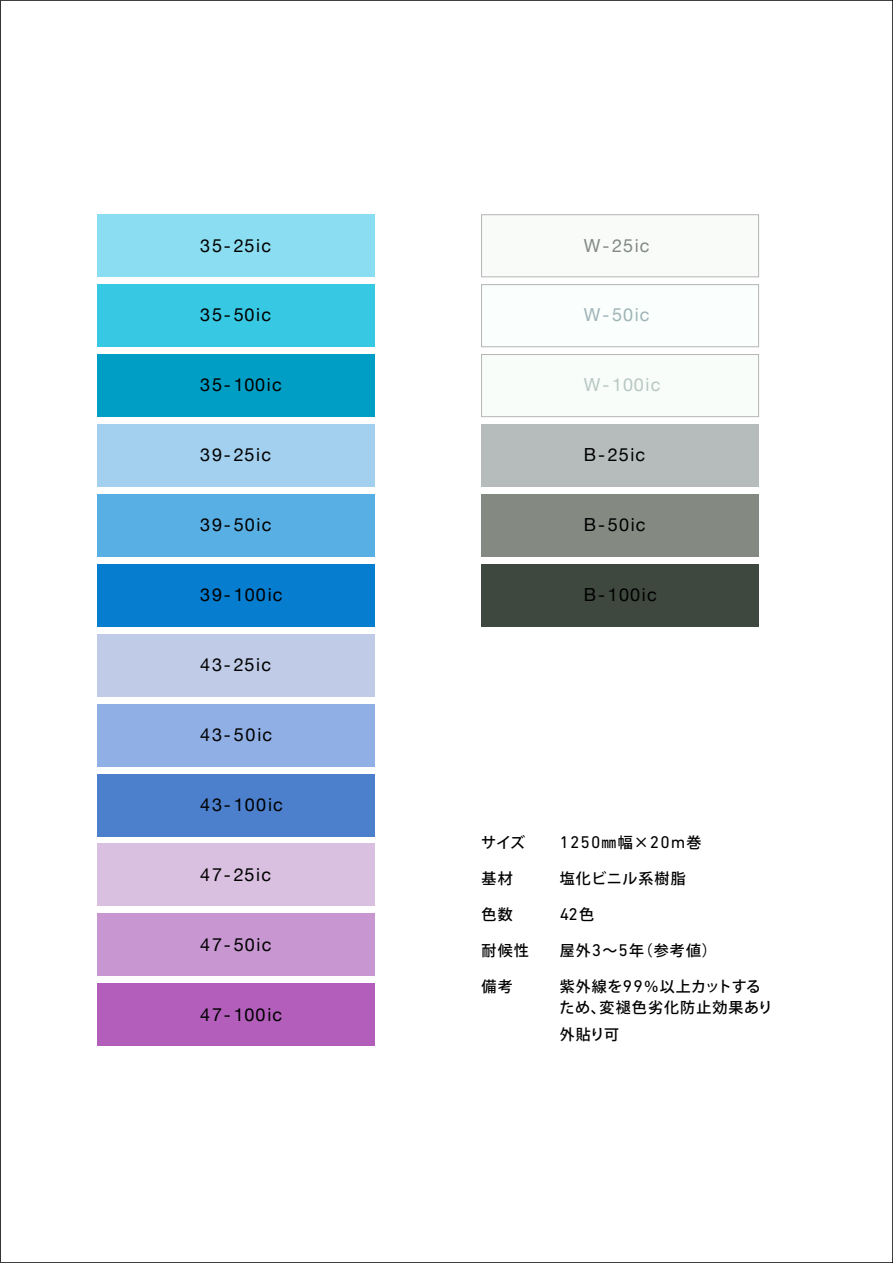
<style>
.page{position:relative;width:893px;height:1263px;background:#fff}
.page>*{position:absolute;margin:0;border:0;box-sizing:border-box;transform-origin:0 0}
.t1{font:18px "Helvetica Neue";letter-spacing:.06em;color:#000}
.t2{font:18px "Helvetica Neue";letter-spacing:.05em;color:#b8c7c4}
.t3{font:18px "Helvetica Neue";color:#838987}
.t4{font:18px "Helvetica Neue";color:#9fb4b7}
.t5{font:17.25px "DIN Next LT Pro";letter-spacing:.065em;color:#000}
.t6{font:500 15px/21px "Koz Go Pr 6 N";letter-spacing:.075em;color:#000}
.s1{font-family:"Koz Go Pr 6 N";font-weight:500;font-size:15px}
.s2{font-family:"DIN Next LT Pro";font-weight:400;font-size:17.25px}
</style>
<div class="page">
<svg style="left:0;top:0;width:1px;height:1263px"></svg>
<div style="left:98px;top:215px;width:277px;height:62px;background:#8bddf2"></div>
<div style="left:98px;top:285px;width:277px;height:62px;background:#37c8e3"></div>
<div style="left:98px;top:354px;width:277px;height:63px;background:#009ec4"></div>
<div style="left:98px;top:424px;width:277px;height:63px;background:#a3d0ef"></div>
<div style="left:98px;top:494px;width:277px;height:62px;background:#58afe4"></div>
<div style="left:98px;top:564px;width:277px;height:62px;background:#067dcf"></div>
<div style="left:98px;top:634px;width:277px;height:62px;background:#c0cbe7"></div>
<div style="left:98px;top:704px;width:277px;height:62px;background:#90afe5"></div>
<div style="left:98px;top:774px;width:277px;height:62px;background:#4c80cc"></div>
<div style="left:98px;top:844px;width:277px;height:62px;background:#d9c0e0"></div>
<div style="left:98px;top:914px;width:277px;height:62px;background:#c896d1"></div>
<div style="left:98px;top:984px;width:277px;height:62px;background:#b35ebb"></div>
<div style="left:481px;top:215px;width:278px;height:62px;background:#f9fbf8;border:1px solid #b5b5b6"></div>
<div style="left:481px;top:284px;width:278px;height:63px;background:#fafefd;border:1px solid #b5b5b6"></div>
<div style="left:481px;top:354px;width:278px;height:63px;background:#f8fdf9;border:1px solid #b5b5b6"></div>
<div style="left:482px;top:424px;width:277px;height:63px;background:#b6bcbc"></div>
<div style="left:482px;top:494px;width:277px;height:62px;background:#848982"></div>
<div style="left:482px;top:564px;width:277px;height:62px;background:#3e483f"></div>
<p class="t1" style="left:200px;top:234px;width:72px">35-25ic</p>
<p class="t1" style="left:200px;top:304px;width:72px">35-50ic</p>
<p class="t1" style="left:200px;top:374px;width:83px">35-100ic</p>
<p class="t1" style="left:200px;top:444px;width:72px">39-25ic</p>
<p class="t1" style="left:200px;top:514px;width:73px">39-50ic</p>
<p class="t1" style="left:200px;top:584px;width:84px">39-100ic</p>
<p class="t1" style="left:200px;top:654px;width:72px">43-25ic</p>
<p class="t1" style="left:200px;top:724px;width:73px">43-50ic</p>
<p class="t1" style="left:200px;top:794px;width:84px">43-100ic</p>
<p class="t1" style="left:200px;top:863px;width:72px">47-25ic</p>
<p class="t1" style="left:200px;top:933px;width:73px">47-50ic</p>
<p class="t1" style="left:200px;top:1003px;width:83px">47-100ic</p>
<p class="t3" style="left:584px;top:234px;width:67px">W-25ic</p>
<p class="t4" style="left:584px;top:304px;width:67px">W-50ic</p>
<p class="t2" style="left:584px;top:374px;width:78px">W-100ic</p>
<p class="t1" style="left:584px;top:444px;width:63px">B-25ic</p>
<p class="t1" style="left:584px;top:514px;width:63px">B-50ic</p>
<p class="t1" style="left:584px;top:584px;width:74px">B-100ic</p>
<p class="t6" style="left:481px;top:832px;width:45px">サイズ</p>
<p class="t6" style="left:482px;top:868px;width:33px">基材</p>
<p class="t6" style="left:482px;top:904px;width:33px">色数</p>
<p class="t6" style="left:482px;top:940px;width:49px">耐候性</p>
<p class="t6" style="left:482px;top:976px;width:33px">備考</p>
<p class="t5" style="left:560px;top:832px;width:143px">1250<span class="s1">㎜幅×</span>20m<span class="s1">巻</span></p>
<p class="t6" style="left:560px;top:868px;width:128px">塩化ビニル系樹脂</p>
<p class="t5" style="left:560px;top:904px;width:36px">42<span class="s1">色</span></p>
<p class="t6" style="left:560px;top:940px;width:159px">屋外<span class="s2">3</span>～<span class="s2">5</span>年（参考値）</p>
<p class="t6" style="left:559px;top:976px;width:215px">紫外線を<span class="s2">99</span>％以上カットするため、変褪色劣化防止効果あり</p>
<p class="t6" style="left:560px;top:1024px;width:61px">外貼り可</p>
</div>
